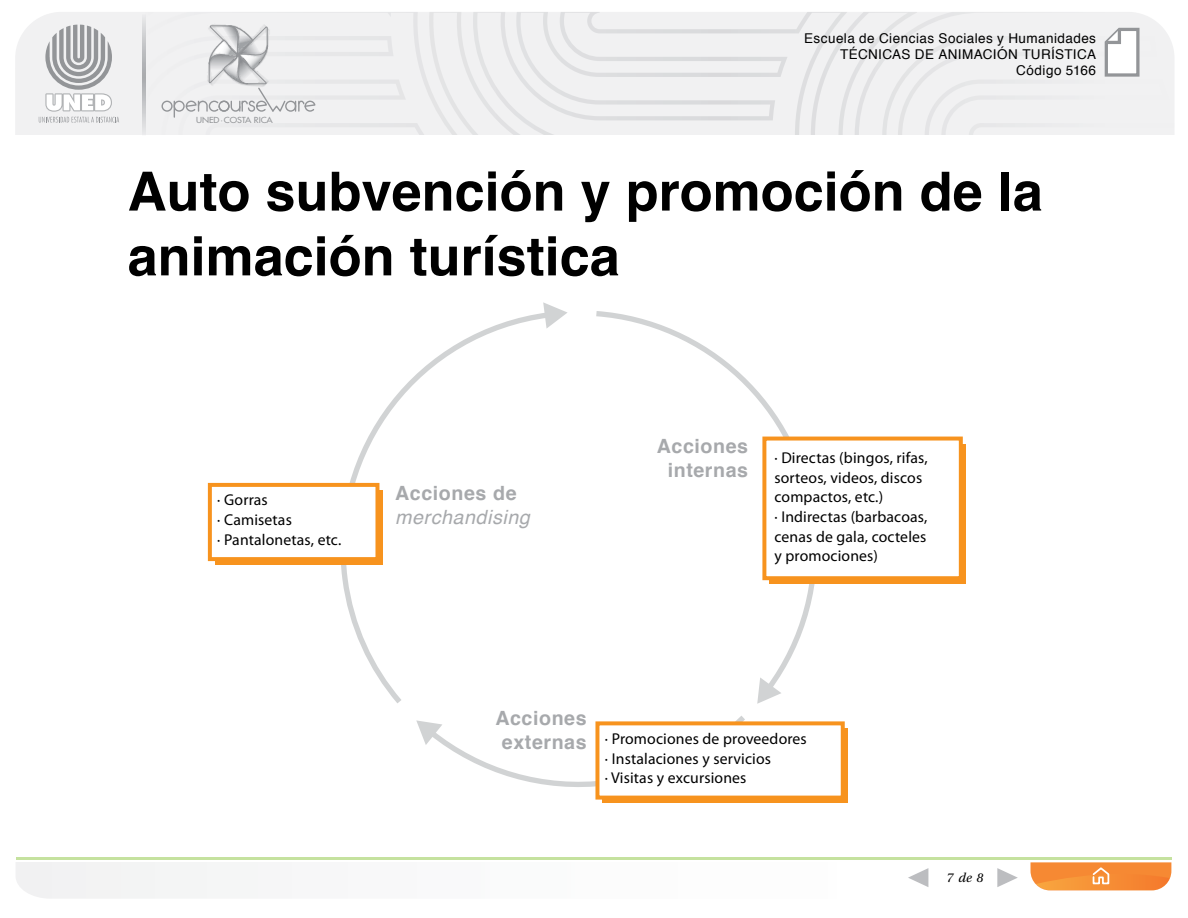
<style>
.page{position:relative;width:1188px;height:918px;background:#fff}
.page>*{position:absolute;margin:0;border:0;box-sizing:border-box;transform-origin:0 0}
.Título2_ppt{font:700 54px/64.8px "Helvetica";color:#000}
.t1{font:700 19.65px/23.5px "Helvetica";letter-spacing:.03em;color:#a7a9ac;text-align:center}
.t2{font:italic 19.65px/23.5px "Helvetica";letter-spacing:.03em;color:#a7a9ac}
.t3{font:300 15.75px/19.6px "Helvetica";letter-spacing:.01em;color:#000}
.t4{font:13.5px/16.2px "Helvetica";letter-spacing:.03em;color:#000;text-align:right}
.t5{font:italic 13.5px "Utopia Std";color:#000}
.t6{font:500 8.1px "Futura Std";letter-spacing:-.005em;color:#939598;scale:1.1 1}
.s1{font-weight:700;font-style:normal}
</style>
<div class="page">
<svg style="left:16px;top:862px;width:1156px;height:36px"></svg>
<svg style="left:997px;top:868px;width:21px;height:19px"></svg>
<svg style="left:908px;top:868px;width:20px;height:19px"></svg>
<svg style="left:535px;top:12px;width:276px;height:123px"></svg>
<svg style="left:154px;top:12px;width:275px;height:123px"></svg>
<svg style="left:429px;top:12px;width:106px;height:123px"></svg>
<svg style="left:1031px;top:862px;width:140px;height:28px;background:#f69343"></svg>
<svg style="left:811px;top:12px;width:363px;height:123px"></svg>
<svg style="left:15px;top:12px;width:139px;height:123px"></svg>
<hr style="left:16px;top:857px;width:1155px;height:3px;background:#8cc63f">
<div style="left:155px;top:12px;width:167px;height:123px;background:#f1f1f2"></div>
<div style="left:174px;top:101px;width:11px;height:11px;border:1px solid #939598;border-radius:50%"></div>
<svg style="left:174px;top:101px;width:1px;height:16px"></svg>
<div style="left:162px;top:101px;width:11px;height:11px;border:1px solid #939598;border-radius:50%"></div>
<div style="left:285px;top:101px;width:11px;height:11px;border:1px solid #939598;border-radius:50%"></div>
<svg style="left:295px;top:100px;width:21px;height:12px"></svg>
<svg style="left:185px;top:25px;width:102px;height:89px"></svg>
<svg style="left:142px;top:12px;width:3px;height:123px"></svg>
<svg style="left:322px;top:313px;width:221px;height:390px"></svg>
<svg style="left:543px;top:302px;width:24px;height:26px"></svg>
<svg style="left:416px;top:716px;width:329px;height:71px"></svg>
<svg style="left:596px;top:311px;width:231px;height:366px"></svg>
<svg style="left:757px;top:677px;width:24px;height:27px"></svg>
<div style="left:215px;top:490px;width:168px;height:74px;background:#f7931e"></div>
<div style="left:210px;top:485px;width:167px;height:74px;background:#fff"></div>
<div style="left:208px;top:483px;width:171px;height:78px;border:4px solid #f7931e"></div>
<div style="left:603px;top:729px;width:245px;height:74px;background:#f7931e"></div>
<div style="left:597px;top:723px;width:246px;height:75px;background:#fff"></div>
<div style="left:595px;top:721px;width:250px;height:79px;border:4px solid #f7931e"></div>
<div style="left:770px;top:444px;width:196px;height:139px;background:#f7931e"></div>
<div style="left:764px;top:439px;width:197px;height:139px;background:#fff"></div>
<div style="left:762px;top:437px;width:201px;height:143px;border:4px solid #f7931e"></div>
<p class="t6" style="left:196px;top:115px;width:71px">UNED·COSTA RICA</p>
<p class="t4" style="left:804px;top:30px;width:293px">Escuela de Ciencias Sociales y Humanidades<br>TÉCNICAS DE ANIMACIÓN TURÍSTICA<br>Código 5166</p>
<p class="Título2_ppt" style="left:128px;top:160px;width:917px">Auto subvención y promoción de la animación turística</p>
<p class="t3" style="left:217px;top:490px;width:125px">· Gorras<br>· Camisetas<br>· Pantalonetas, etc.</p>
<p class="t2" style="left:395px;top:482px;width:136px"><span class="s1">Acciones de </span>merchandising</p>
<p class="t1" style="left:657px;top:435px;width:93px">Acciones internas</p>
<p class="t3" style="left:774px;top:448px;width:155px">· Directas (bingos, rifas, sorteos, videos, discos compactos, etc.)<br>· Indirectas (barbacoas, cenas de gala, cocteles y promociones)</p>
<p class="t1" style="left:495px;top:707px;width:93px">Acciones externas</p>
<p class="t3" style="left:605px;top:729px;width:203px">· Promociones de proveedores · Instalaciones y servicios<br>· Visitas y excursiones</p>
<p class="t5" style="left:947px;top:871px;width:38px">7de8</p>
</div>
